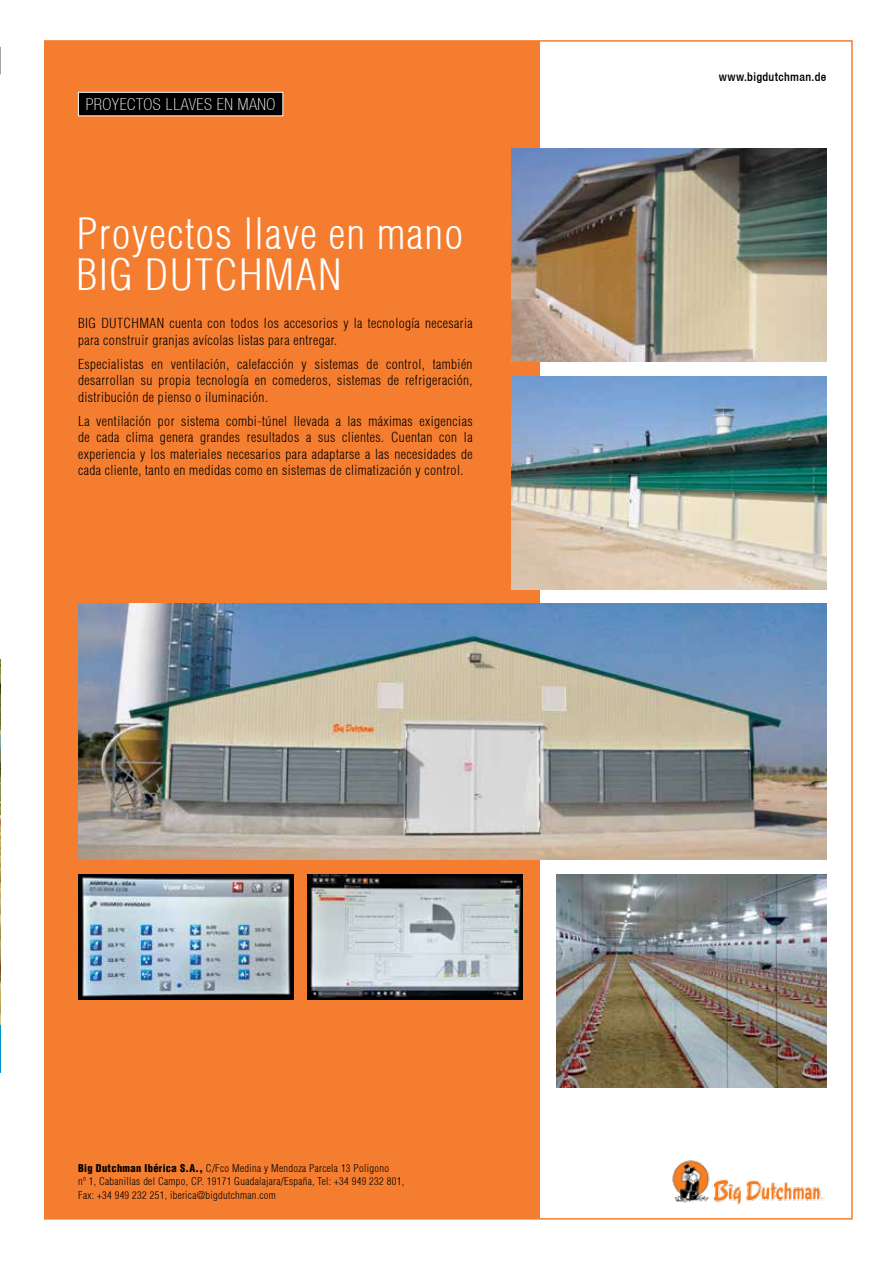
<style>
.page{position:relative;width:893px;height:1263px;background:#fff}
.page>*{position:absolute;margin:0;border:0;box-sizing:border-box;transform-origin:0 0}
.t1{font:300 condensed 42.15px/41.2px "Helvetica";letter-spacing:.03em;color:#fff}
.t2{font:100 condensed 16.5px "Helvetica 37";letter-spacing:.03em;color:#fff}
.t3{font:300 condensed 13.5px/16.5px "Helvetica";letter-spacing:.03em;color:#000;text-align:justify}
.t4{font:500 condensed 12px "Helvetica 67";letter-spacing:.03em;color:#000}
.t5{font:300 condensed 10.5px/13.5px "Helvetica";letter-spacing:.03em;color:#000}
.s1{font-weight:900}
</style>
<div class="page">
<hr style="left:0;top:880px;width:1px;height:193px;background:#0093d0">
<img style="left:0;top:661px;width:1px;height:363px">
<div style="left:44px;top:41px;width:495px;height:1178px;background:#f57d2f"></div>
<img style="left:672px;top:1160px;width:152px;height:45px">
<img style="left:78px;top:604px;width:748px;height:255px">
<img style="left:512px;top:149px;width:314px;height:213px">
<img style="left:512px;top:376px;width:314px;height:213px">
<div style="left:78px;top:92px;width:205px;height:24px;background:#000"></div>
<div style="left:78px;top:92px;width:205px;height:24px;border:1px solid #fff"></div>
<img style="left:556px;top:874px;width:270px;height:213px">
<img style="left:78px;top:874px;width:216px;height:126px">
<img style="left:307px;top:874px;width:216px;height:126px">
<p class="t2" style="left:86px;top:95px;width:191px">PROYECTOS LLAVES EN MANO</p>
<h1 class="t1" style="left:77px;top:213px;width:388px">Proyectos llave en mano<br>BIG DUTCHMAN</h1>
<p class="t3" style="left:78px;top:315px;width:396px">BIG DUTCHMAN cuenta con todos los accesorios y la tecnología necesaria para construir granjas avícolas listas para entregar.</p>
<p class="t3" style="left:78px;top:355px;width:396px">Especialistas en ventilación, calefacción y sistemas de control, también desarrollan su propia tecnología en comederos, sistemas de refrigeración, distribución de pienso o iluminación.</p>
<p class="t3" style="left:78px;top:412px;width:396px">La ventilación por sistema combi-túnel llevada a las máximas exigencias de cada clima genera grandes resultados a sus clientes. Cuentan con la experiencia y los materiales necesarios para adaptarse a las necesidades de cada cliente, tanto en medidas como en sistemas de climatización y control.</p>
<p class="t4" style="left:719px;top:69px;width:109px">www.bigdutchman.de</p>
<p class="t5" style="left:78px;top:1161px;width:328px"><span class="s1">Big Dutchman Ibérica S.A.,</span> C/Fco Medina y Mendoza Parcela 13 Poligono<br>nº 1, Cabanillas del Campo, CP. 19171 Guadalajara/España, Tel: +34 949 232 801,<br>Fax: +34 949 232 251, iberica@bigdutchman.com</p>
</div>
